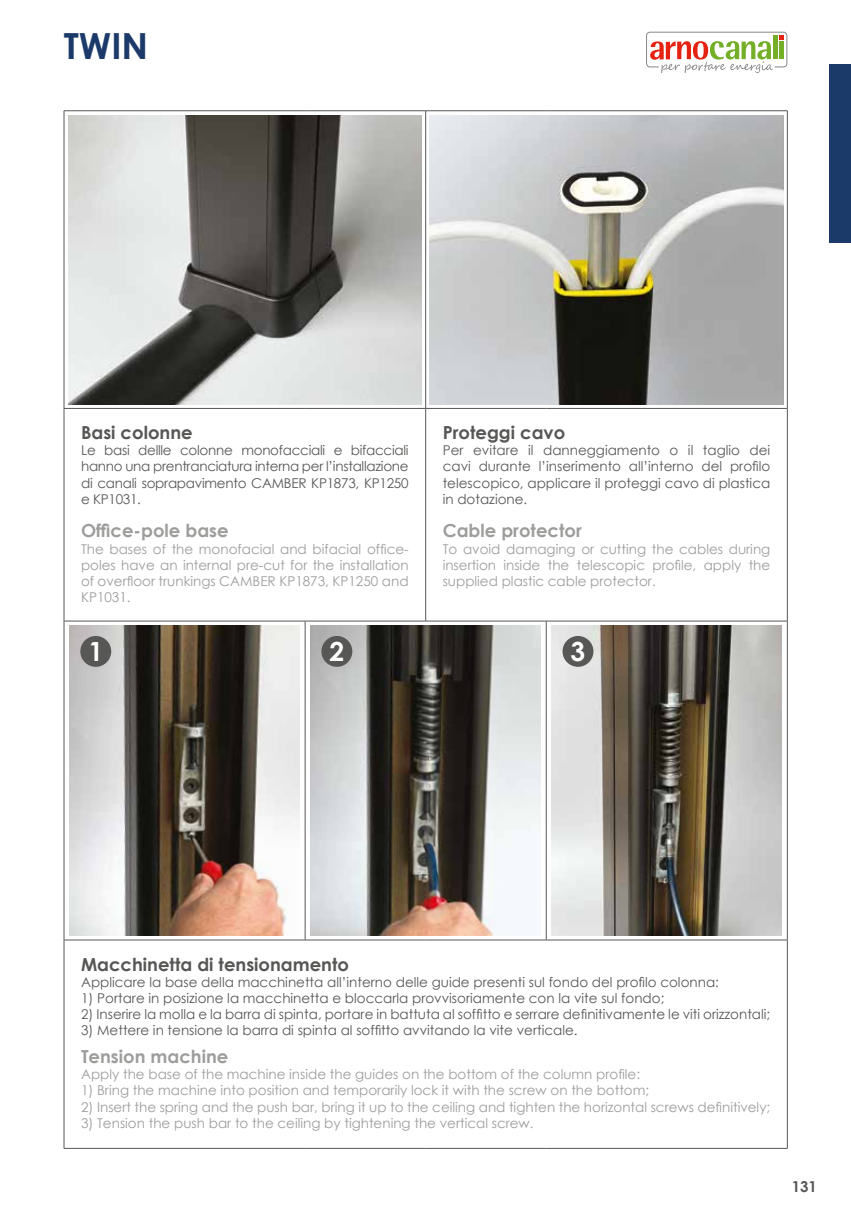
<style>
.page{position:relative;width:851px;height:1212px;background:#fff}
.page>*{position:absolute;margin:0;border:0;box-sizing:border-box;transform-origin:0 0}
.t1{font:700 36px "Century Gothic";color:#1c3a69}
.t2{font:700 26.4px "Century Gothic";color:#fff}
.t3{font:700 18px "Century Gothic";color:#575756}
.t4{font:700 18px "Century Gothic";color:#9d9d9c}
.t5{font:700 15px "Century Gothic";color:#575756}
.t6{font:13.5px/16.2px "Century Gothic";color:#575756;text-align:justify}
.t7{font:13.5px/16.2px "Century Gothic";color:#9d9d9c;text-align:justify}
</style>
<div class="page">
<div style="left:829px;top:64px;width:21px;height:178px;background:#1c3a69"></div>
<div style="left:646px;top:32px;width:141px;height:35px;border:1px solid #878787;border-radius:4px"></div>
<svg style="left:650px;top:41px;width:122px;height:32px"></svg>
<hr style="left:773px;top:35px;width:4px;height:24px;background:#74af27">
<svg style="left:779px;top:35px;width:4px;height:4px"></svg>
<hr style="left:779px;top:42px;width:4px;height:17px;background:#74af27">
<hr style="left:64px;top:111px;width:1px;height:297px;background:#575756">
<hr style="left:64px;top:409px;width:1px;height:212px;background:#575756">
<hr style="left:64px;top:621px;width:1px;height:319px;background:#575756">
<hr style="left:64px;top:940px;width:1px;height:208px;background:#575756">
<hr style="left:64px;top:110px;width:241px;height:1px;background:#575756">
<hr style="left:305px;top:110px;width:120px;height:1px;background:#575756">
<hr style="left:425px;top:110px;width:121px;height:1px;background:#575756">
<hr style="left:546px;top:110px;width:241px;height:1px;background:#575756">
<hr style="left:425px;top:111px;width:1px;height:297px;background:#575756">
<hr style="left:787px;top:111px;width:1px;height:297px;background:#575756">
<hr style="left:425px;top:409px;width:1px;height:212px;background:#575756">
<hr style="left:787px;top:409px;width:1px;height:212px;background:#575756">
<hr style="left:305px;top:621px;width:1px;height:319px;background:#575756">
<hr style="left:546px;top:621px;width:1px;height:319px;background:#575756">
<hr style="left:787px;top:621px;width:1px;height:319px;background:#575756">
<hr style="left:787px;top:940px;width:1px;height:208px;background:#575756">
<hr style="left:64px;top:408px;width:241px;height:1px;background:#575756">
<hr style="left:305px;top:408px;width:120px;height:1px;background:#575756">
<hr style="left:425px;top:408px;width:121px;height:1px;background:#575756">
<hr style="left:546px;top:408px;width:241px;height:1px;background:#575756">
<hr style="left:64px;top:621px;width:241px;height:1px;background:#575756">
<hr style="left:305px;top:621px;width:120px;height:1px;background:#575756">
<hr style="left:425px;top:621px;width:121px;height:1px;background:#575756">
<hr style="left:546px;top:621px;width:241px;height:1px;background:#575756">
<hr style="left:64px;top:940px;width:241px;height:1px;background:#575756">
<hr style="left:305px;top:940px;width:120px;height:1px;background:#575756">
<hr style="left:425px;top:940px;width:121px;height:1px;background:#575756">
<hr style="left:546px;top:940px;width:241px;height:1px;background:#575756">
<hr style="left:64px;top:1148px;width:241px;height:1px;background:#575756">
<hr style="left:305px;top:1148px;width:120px;height:1px;background:#575756">
<hr style="left:425px;top:1148px;width:121px;height:1px;background:#575756">
<hr style="left:546px;top:1148px;width:241px;height:1px;background:#575756">
<img style="left:68px;top:115px;width:353px;height:289px">
<img style="left:430px;top:115px;width:353px;height:289px">
<img style="left:70px;top:625px;width:229px;height:311px">
<div style="left:80px;top:636px;width:31px;height:31px;background:#575756;border-radius:50%"></div>
<img style="left:311px;top:625px;width:229px;height:311px">
<div style="left:321px;top:636px;width:31px;height:31px;background:#575756;border-radius:50%"></div>
<img style="left:552px;top:625px;width:229px;height:311px">
<div style="left:562px;top:636px;width:31px;height:31px;background:#575756;border-radius:50%"></div>
<h1 class="t1" style="left:64px;top:18px;width:86px">TWIN</h1>
<h3 class="t3" style="left:81px;top:419px;width:113px">Basi colonne</h3>
<p class="t6" style="left:81px;top:442px;width:329px">Le basi dellle colonne monofacciali e bifacciali hanno una prentranciatura interna per l’installazione di canali soprapavimento CAMBER KP1873, KP1250 e KP1031.</p>
<h3 class="t4" style="left:81px;top:517px;width:149px">Office-pole base</h3>
<p class="t7" style="left:81px;top:540px;width:329px">The bases of the monofacial and bifacial office&shy;poles have an internal pre-cut for the installation of overfloor trunkings CAMBER KP1873, KP1250 and KP1031.</p>
<h3 class="t3" style="left:442px;top:419px;width:124px">Proteggi cavo</h3>
<p class="t6" style="left:442px;top:442px;width:329px">Per evitare il danneggiamento o il taglio dei cavi durante l’inserimento all’interno del profilo telescopico, applicare il proteggi cavo di plastica in dotazione.</p>
<h3 class="t4" style="left:442px;top:517px;width:140px">Cable protector</h3>
<p class="t7" style="left:442px;top:540px;width:329px">To avoid damaging or cutting the cables during insertion inside the telescopic profile, apply the supplied plastic cable protector.</p>
<h2 class="t2" style="left:88px;top:632px;width:16px">1</h2>
<h2 class="t2" style="left:329px;top:632px;width:16px">2</h2>
<h2 class="t2" style="left:570px;top:632px;width:16px">3</h2>
<h3 class="t3" style="left:81px;top:950px;width:269px">Macchinetta di tensionamento</h3>
<p class="t6" style="left:81px;top:973px;width:639px">Applicare la base della macchinetta all’interno delle guide presenti sul fondo del profilo colonna:</p>
<p class="t6" style="left:81px;top:990px;width:585px">1) Portare in posizione la macchinetta e bloccarla provvisoriamente con la vite sul fondo;</p>
<p class="t6" style="left:81px;top:1006px;width:690px">2) Inserire la molla e la barra di spinta, portare in battuta al soffitto e serrare definitivamente le viti orizzontali;</p>
<p class="t6" style="left:81px;top:1022px;width:498px">3) Mettere in tensione la barra di spinta al soffitto avvitando la vite verticale.</p>
<h3 class="t4" style="left:81px;top:1043px;width:149px">Tension machine</h3>
<p class="t7" style="left:81px;top:1066px;width:560px">Apply the base of the machine inside the guides on the bottom of the column profile:</p>
<p class="t7" style="left:81px;top:1082px;width:569px">1) Bring the machine into position and temporarily lock it with the screw on the bottom;</p>
<p class="t7" style="left:81px;top:1098px;width:690px">2) Insert the spring and the push bar, bring it up to the ceiling and tighten the horizontal screws definitively;</p>
<p class="t7" style="left:81px;top:1114px;width:454px">3) Tension the push bar to the ceiling by tightening the vertical screw.</p>
<p class="t5" style="left:791px;top:1175px;width:27px">131</p>
</div>
